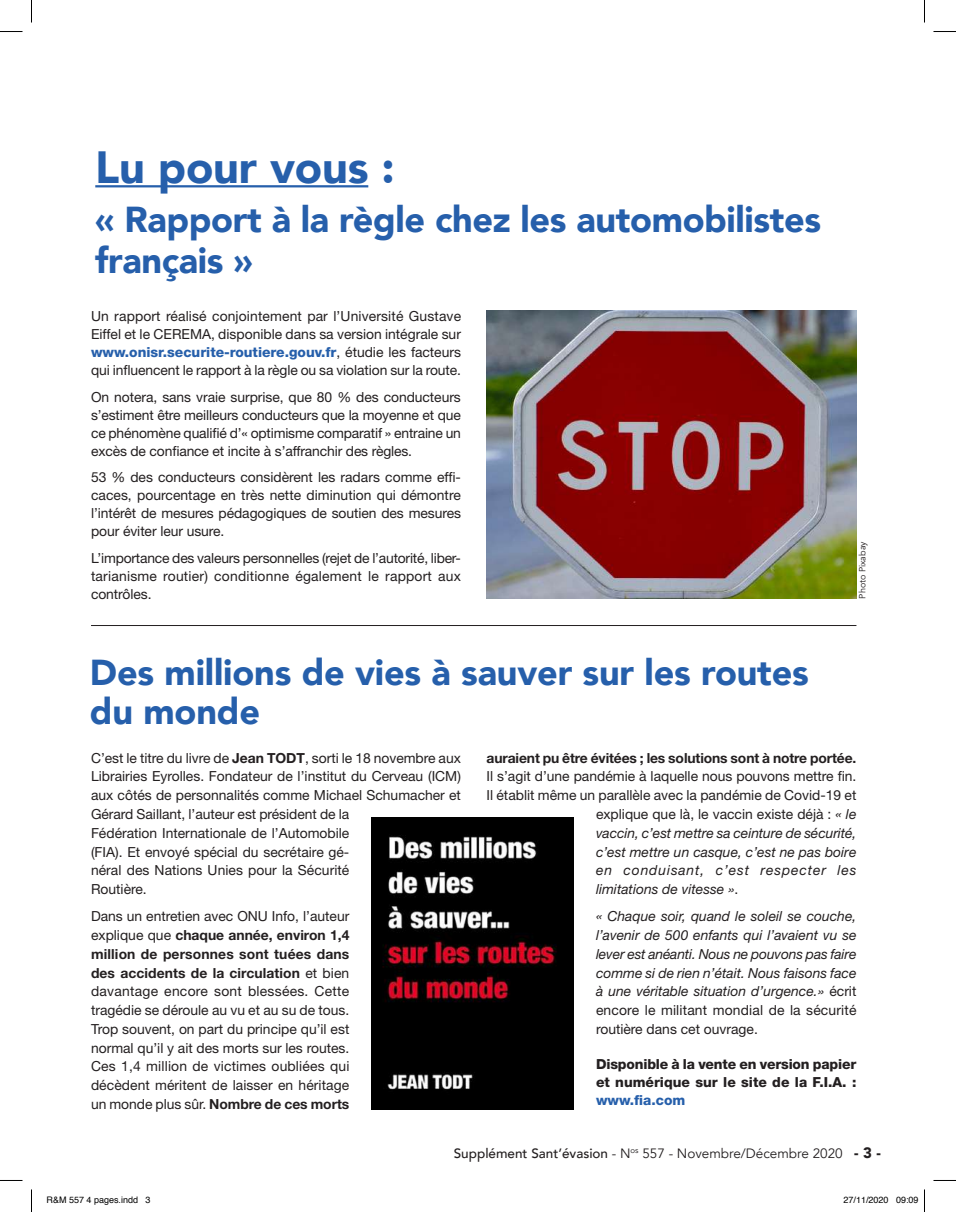
<style>
.page{position:relative;width:956px;height:1212px;background:#fff}
.page>*{position:absolute;margin:0;border:0;box-sizing:border-box;transform-origin:0 0}
.t1{font:900 45px "Avenir";letter-spacing:-.005em;color:#265fab}
.t2{font:900 36px/40.5px "Avenir";letter-spacing:-.01em;color:#265fab}
.t3{font:13.8px/18.8px "Helvetica Neue LT Std";color:#231f20;text-align:justify}
.t4{font:italic 13.8px/18.8px "Helvetica Neue LT Std";color:#231f20;text-align:justify}
.t5{font:800 13.8px/18px "Helvetica Neue LT Std";letter-spacing:-.01em;color:#231f20}
.t6{font:700 13.8px "Helvetica Neue LT Std";letter-spacing:-.01em;color:#231f20}
.t7{font:italic 13.8px "Helvetica Neue LT Std";letter-spacing:.065em;color:#231f20}
.t8{font:800 13.8px "Helvetica Neue LT Std";color:#265fab}
.t9{font:13.5px "Avenir";color:#231f20}
.t10{font:9px "Helvetica";color:#000}
.t11{font:9px "Avenir";color:#231f20}
.s1{font-weight:800;color:#265fab}
.s2{font-weight:700}
.s3{font-style:italic}
.s4{font-style:normal}
.s5{font-weight:500}
.s6{font-weight:900;font-size:15px}
</style>
<div class="page">
<hr style="left:95px;top:185px;width:273px;height:2px;background:#265fab">
<img style="left:486px;top:310px;width:370px;height:288px">
<hr style="left:91px;top:625px;width:765px;height:1px;background:#231f20">
<img style="left:372px;top:817px;width:202px;height:291px">
<svg style="left:0;top:31px;width:22px;height:1px"></svg>
<svg style="left:933px;top:31px;width:23px;height:1px"></svg>
<svg style="left:31px;top:0;width:1px;height:22px"></svg>
<svg style="left:31px;top:1189px;width:1px;height:22px"></svg>
<svg style="left:924px;top:0;width:1px;height:22px"></svg>
<svg style="left:924px;top:1189px;width:1px;height:22px"></svg>
<h1 class="t1" style="left:95px;top:129px;width:301px">Lu pour vous :</h1>
<h2 class="t2" style="left:95px;top:198px;width:727px">« Rapport à la règle chez les automobilistes français »</h2>
<p class="t3" style="left:91px;top:307px;width:372px;line-height:18px">Un rapport réalisé conjointement par l’Université Gustave Eiffel et le CEREMA, disponible dans sa version intégrale sur <span class="s1">www.onisr.securite-routiere.gouv.fr</span>, étudie les facteurs qui influencent le rapport à la règle ou sa violation sur la route.</p>
<p class="t3" style="left:91px;top:387px;width:371px;line-height:18px">On notera, sans vraie surprise, que 80 % des conducteurs s’estiment être meilleurs conducteurs que la moyenne et que ce phénomène qualifié d’« optimisme comparatif » entraine un excès de confiance et incite à s’affranchir des règles.</p>
<p class="t3" style="left:91px;top:468px;width:371px;line-height:18px">53 % des conducteurs considèrent les radars comme effi&shy;caces, pourcentage en très nette diminution qui démontre l’intérêt de mesures pédagogiques de soutien des mesures pour éviter leur usure.</p>
<p class="t3" style="left:91px;top:548px;width:371px;line-height:18px">L’importance des valeurs personnelles (rejet de l’autorité, liber&shy;tarianisme routier) conditionne également le rapport aux contrôles.</p>
<h2 class="t2" style="left:90px;top:651px;width:720px;line-height:39px">Des millions de vies à sauver sur les routes du monde</h2>
<p class="t11" style="left:857px;top:598px;width:59px;rotate:-90deg">Photo Pixabay</p>
<p class="t3" style="left:91px;top:748px;width:371px;text-align:left">C’est le titre du livre de <span class="s2">Jean TODT</span>, sorti le 18 novembre aux Librairies Eyrolles. Fondateur de l’institut du Cerveau (ICM) aux côtés de personnalités comme Michael Schumacher et Gérard Saillant, l’auteur est président de la<br>Fédération Internationale de l’Automobile<br>(FIA). Et envoyé spécial du secrétaire gé-<br>néral des Nations Unies pour la Sécurité<br>Routière.</p>
<p class="t3" style="left:91px;top:906px;width:260px">Dans un entretien avec ONU Info, l’auteur explique que <span class="s2">chaque année, environ 1,4 million de personnes sont tuées dans des accidents de la circulation</span> et bien davantage encore sont blessées. Cette tragédie se déroule au vu et au su de tous.<br>Trop souvent, on part du principe qu’il est normal qu’il y ait des morts sur les routes.<br>Ces 1,4 million de victimes oubliées qui décèdent méritent de laisser en héritage un monde plus sûr. <span class="s2">Nombre de ces morts</span></p>
<p class="t6" style="left:486px;top:749px;width:371px">auraient pu être évitées ; les solutions sont à notre portée.</p>
<p class="t3" style="left:486px;top:766px;width:371px">Il s’agit d’une pandémie à laquelle nous pouvons mettre fin.</p>
<p class="t3" style="left:486px;top:785px;width:371px">Il établit même un parallèle avec la pandémie de Covid-19 et</p>
<p class="t3" style="left:596px;top:804px;width:262px">explique que là, le vaccin existe déjà : <span class="s3">« le</span></p>
<p class="t4" style="left:596px;top:823px;width:262px">vaccin, c’est mettre sa ceinture de sécurité,</p>
<p class="t4" style="left:596px;top:841px;width:262px">c’est mettre un casque, c’est ne pas boire</p>
<p class="t7" style="left:596px;top:861px;width:262px">en conduisant, c’est respecter les</p>
<p class="t4" style="left:596px;top:879px;width:144px">limitations de vitesse »<span class="s4">.</span></p>
<p class="t4" style="left:596px;top:906px;width:262px">« Chaque soir, quand le soleil se couche, l’avenir de 500 enfants qui l’avaient vu se lever est anéanti. Nous ne pouvons pas faire comme si de rien n’était. Nous faisons face à une véritable situation d’urgence.» <span class="s4">écrit encore le militant mondial de la sécurité routière dans cet ouvrage.</span></p>
<p class="t5" style="left:596px;top:1054px;width:262px">Disponible à la vente en version papier et numérique sur le site de la F.I.A. :</p>
<p class="t8" style="left:596px;top:1091px;width:91px">www.fia.com</p>
<p class="t9" style="left:454px;top:1144px;width:429px"><span class="s5">Supplément Sant’évasion</span> - N<sup>os</sup> 557 - Novembre/Décembre 2020 <span class="s6">- 3 -</span></p>
<p class="t10" style="left:46px;top:1192px;width:106px">R&amp;M 557 4 pages.indd 3</p>
<p class="t10" style="left:843px;top:1192px;width:77px">27/11/2020 09:09</p>
</div>
